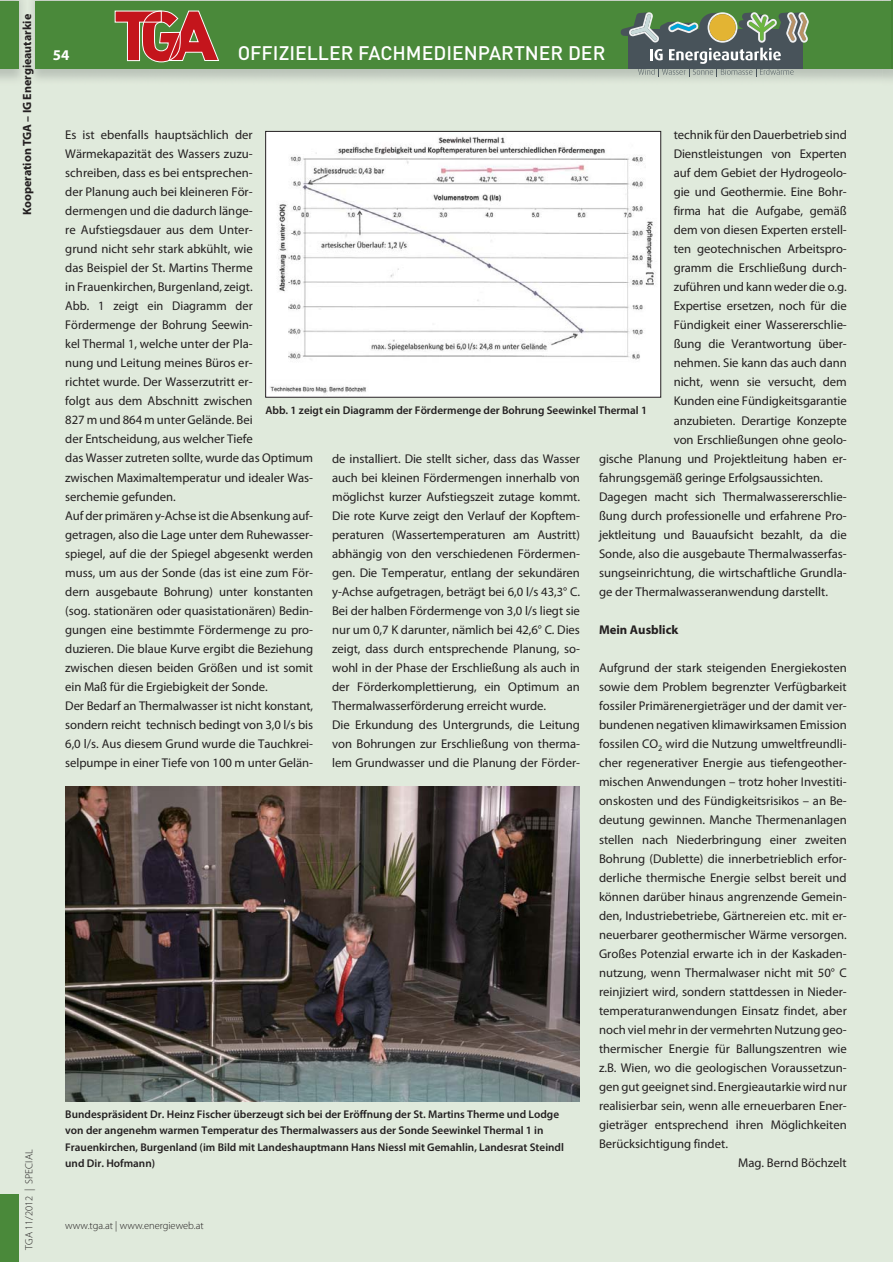
<style>
.page{position:relative;width:893px;height:1263px;background:#fff}
.page>*{position:absolute;margin:0;border:0;box-sizing:border-box;transform-origin:0 0}
.t1{font:500 19.35px "DIN";color:#fff}
.t2{font:700 15px "Myriad Pro";color:#fff}
.t3{font:12.75px/19px "Myriad Pro";letter-spacing:-.005em;color:#231f20}
.t4{font:700 12.75px "Myriad Pro";color:#231f20}
.t5{font:700 12px "Myriad Pro";color:#231f20}
.t6{font:600 11.25px/16.5px "Myriad Pro";color:#231f20}
.t7{font:300 10.5px "Myriad Pro";color:#231f20}
</style>
<div class="page">
<div style="left:0;top:1px;width:892px;height:1261px;background:#e0eadc"></div>
<img style="left:0;top:1px;width:882px;height:79px">
<div style="left:0;top:1px;width:19px;height:67px;background:#4a893a"></div>
<img style="left:27px;top:1px;width:1px;height:84px">
<img style="left:882px;top:68px;width:10px;height:12px">
<img style="left:891px;top:1px;width:1px;height:67px">
<div style="left:36px;top:1px;width:855px;height:67px;background:#4a893a"></div>
<svg style="left:620px;top:12px;width:188px;height:65px;background:#768575"></svg>
<div style="left:0;top:1194px;width:19px;height:68px;background:#4a893a"></div>
<svg style="left:115px;top:11px;width:104px;height:51px"></svg>
<img style="left:267px;top:133px;width:392px;height:262px">
<div style="left:265px;top:131px;width:396px;height:266px;border:1px solid #231f20"></div>
<img style="left:65px;top:787px;width:515px;height:314px">
<p class="t5" style="left:22px;top:215px;width:202px;rotate:-90deg">Kooperation TGA – IG Energieautarkie</p>
<p class="t7" style="left:23px;top:1250px;width:102px;rotate:-90deg">TGA 11/2012 | SPECIAL</p>
<p class="t2" style="left:53px;top:49px;width:18px">54</p>
<h1 class="t1" style="left:238px;top:46px;width:369px">OFFIZIELLER FACHMEDIENPARTNER DER</h1>
<p class="t3" style="left:65px;top:126px;width:249px">Es ist ebenfalls hauptsächlich der Wärmekapazität des Wassers zuzu-<br>schreiben, dass es bei entsprechen-<br>der Planung auch bei kleineren För&shy;dermengen und die dadurch länge-<br>re Aufstiegsdauer aus dem Unter-<br>grund nicht sehr stark abkühlt, wie<br>das Beispiel der St. Martins Therme<br>in Frauenkirchen, Burgenland, zeigt.<br>Abb. 1 zeigt ein Diagramm der Fördermenge der Bohrung Seewin-<br>kel Thermal 1, welche unter der Pla-<br>nung und Leitung meines Büros er-<br>richtet wurde. Der Wasserzutritt er-<br>folgt aus dem Abschnitt zwischen<br>827 m und 864 m unter Gelände. Bei<br>der Entscheidung, aus welcher Tiefe<br>das Wasser zutreten sollte, wurde das Optimum zwischen Maximaltemperatur und idealer Was&shy;serchemie gefunden.<br>Auf der primären y-Achse ist die Absenkung auf&shy;getragen, also die Lage unter dem Ruhewasser&shy;spiegel, auf die der Spiegel abgesenkt werden muss, um aus der Sonde (das ist eine zum För&shy;dern ausgebaute Bohrung) unter konstanten (sog. stationären oder quasistationären) Bedin&shy;gungen eine bestimmte Fördermenge zu pro&shy;duzieren. Die blaue Kurve ergibt die Beziehung zwischen diesen beiden Größen und ist somit ein Maß für die Ergiebigkeit der Sonde.<br>Der Bedarf an Thermalwasser ist nicht konstant, sondern reicht technisch bedingt von 3,0 l/s bis 6,0 l/s. Aus diesem Grund wurde die Tauchkrei&shy;selpumpe in einer Tiefe von 100 m unter Gelän-</p>
<p class="t3" style="left:673px;top:126px;width:175px">technik für den Dauerbetrieb sind</p>
<p class="t3" style="left:673px;top:145px;width:175px">Dienstleistungen von Experten</p>
<p class="t3" style="left:673px;top:164px;width:175px">auf dem Gebiet der Hydrogeolo-</p>
<p class="t3" style="left:673px;top:183px;width:175px">gie und Geothermie. Eine Bohr-</p>
<p class="t3" style="left:673px;top:202px;width:175px">firma hat die Aufgabe, gemäß</p>
<p class="t3" style="left:673px;top:221px;width:175px">dem von diesen Experten erstell-</p>
<p class="t3" style="left:673px;top:240px;width:175px">ten geotechnischen Arbeitspro-</p>
<p class="t3" style="left:673px;top:259px;width:175px">gramm die Erschließung durch-</p>
<p class="t3" style="left:673px;top:278px;width:175px">zuführen und kann weder die o.g.</p>
<p class="t3" style="left:673px;top:297px;width:175px">Expertise ersetzen, noch für die</p>
<p class="t3" style="left:673px;top:316px;width:175px">Fündigkeit einer Wassererschlie-</p>
<p class="t3" style="left:673px;top:335px;width:175px">ßung die Verantwortung über-</p>
<p class="t3" style="left:673px;top:354px;width:175px">nehmen. Sie kann das auch dann</p>
<p class="t3" style="left:673px;top:373px;width:175px">nicht, wenn sie versucht, dem</p>
<p class="t3" style="left:673px;top:392px;width:175px">Kunden eine Fündigkeitsgarantie</p>
<p class="t3" style="left:673px;top:412px;width:175px">anzubieten. Derartige Konzepte</p>
<p class="t3" style="left:673px;top:431px;width:175px">von Erschließungen ohne geolo-</p>
<p class="t3" style="left:599px;top:450px;width:249px">gische Planung und Projektleitung haben er-</p>
<p class="t3" style="left:599px;top:469px;width:225px">fahrungsgemäß geringe Erfolgsaussichten.</p>
<p class="t3" style="left:599px;top:488px;width:249px">Dagegen macht sich Thermalwassererschlie-</p>
<p class="t3" style="left:599px;top:507px;width:249px">ßung durch professionelle und erfahrene Pro-</p>
<p class="t3" style="left:599px;top:526px;width:249px">jektleitung und Bauaufsicht bezahlt, da die</p>
<p class="t3" style="left:599px;top:545px;width:249px">Sonde, also die ausgebaute Thermalwasserfas-</p>
<p class="t3" style="left:599px;top:564px;width:249px">sungseinrichtung, die wirtschaftliche Grundla-</p>
<p class="t3" style="left:599px;top:583px;width:230px">ge der Thermalwasseranwendung darstellt.</p>
<p class="t4" style="left:599px;top:625px;width:81px">Mein Ausblick</p>
<p class="t3" style="left:599px;top:659px;width:249px">Aufgrund der stark steigenden Energiekosten</p>
<p class="t3" style="left:599px;top:678px;width:249px">sowie dem Problem begrenzter Verfügbarkeit</p>
<p class="t3" style="left:599px;top:697px;width:249px">fossiler Primärenergieträger und der damit ver-</p>
<p class="t3" style="left:599px;top:716px;width:249px">bundenen negativen klimawirksamen Emission</p>
<p class="t3" style="left:599px;top:735px;width:249px">fossilen CO<sub>2</sub> wird die Nutzung umweltfreundli-</p>
<p class="t3" style="left:599px;top:754px;width:249px">cher regenerativer Energie aus tiefengeother-</p>
<p class="t3" style="left:599px;top:773px;width:249px">mischen Anwendungen – trotz hoher Investiti-</p>
<p class="t3" style="left:599px;top:792px;width:249px">onskosten und des Fündigkeitsrisikos – an Be-</p>
<p class="t3" style="left:599px;top:811px;width:249px">deutung gewinnen. Manche Thermenanlagen</p>
<p class="t3" style="left:599px;top:831px;width:249px">stellen nach Niederbringung einer zweiten</p>
<p class="t3" style="left:599px;top:850px;width:249px">Bohrung (Dublette) die innerbetrieblich erfor-</p>
<p class="t3" style="left:599px;top:869px;width:249px">derliche thermische Energie selbst bereit und</p>
<p class="t3" style="left:599px;top:888px;width:249px">können darüber hinaus angrenzende Gemein-</p>
<p class="t3" style="left:599px;top:907px;width:249px">den, Industriebetriebe, Gärtnereien etc. mit er-</p>
<p class="t3" style="left:599px;top:926px;width:249px">neuerbarer geothermischer Wärme versorgen.</p>
<p class="t3" style="left:599px;top:945px;width:249px">Großes Potenzial erwarte ich in der Kaskaden-</p>
<p class="t3" style="left:599px;top:964px;width:249px">nutzung, wenn Thermalwaser nicht mit 50° C</p>
<p class="t3" style="left:599px;top:983px;width:249px">reinjiziert wird, sondern stattdessen in Nieder-</p>
<p class="t3" style="left:599px;top:1002px;width:249px">temperaturanwendungen Einsatz findet, aber</p>
<p class="t3" style="left:599px;top:1021px;width:249px">noch viel mehr in der vermehrten Nutzung geo-</p>
<p class="t3" style="left:599px;top:1040px;width:249px">thermischer Energie für Ballungszentren wie</p>
<p class="t3" style="left:599px;top:1059px;width:249px">z.B. Wien, wo die geologischen Voraussetzun-</p>
<p class="t3" style="left:599px;top:1078px;width:249px">gen gut geeignet sind. Energieautarkie wird nur</p>
<p class="t3" style="left:599px;top:1097px;width:249px">realisierbar sein, wenn alle erneuerbaren Ener-</p>
<p class="t3" style="left:599px;top:1116px;width:249px">gieträger entsprechend ihren Möglichkeiten</p>
<p class="t3" style="left:599px;top:1135px;width:130px">Berücksichtigung findet.</p>
<p class="t3" style="left:738px;top:1154px;width:110px">Mag. Bernd Böchzelt</p>
<p class="t6" style="left:265px;top:403px;width:383px">Abb. 1 zeigt ein Diagramm der Förder menge der Bohrung Seewinkel Thermal 1</p>
<p class="t3" style="left:332px;top:450px;width:249px">de installiert. Die stellt sicher, dass das Wasser auch bei kleinen Fördermengen innerhalb von möglichst kurzer Aufstiegszeit zutage kommt.<br>Die rote Kurve zeigt den Verlauf der Kopftem&shy;peraturen (Wassertemperaturen am Austritt) abhängig von den verschiedenen Fördermen&shy;gen. Die Temperatur, entlang der sekundären y-Achse aufgetragen, beträgt bei 6,0 l/s 43,3° C.<br>Bei der halben Fördermenge von 3,0 l/s liegt sie nur um 0,7 K darunter, nämlich bei 42,6° C. Dies zeigt, dass durch entsprechende Planung, so&shy;wohl in der Phase der Erschließung als auch in der Förderkomplettierung, ein Optimum an Thermalwasserförderung erreicht wurde.<br>Die Erkundung des Untergrunds, die Leitung von Bohrungen zur Erschließung von therma&shy;lem Grundwasser und die Planung der Förder-</p>
<p class="t6" style="left:65px;top:1107px;width:500px">Bundespräsident Dr. Heinz Fischer überzeugt sich bei der Eröffnung der St. Martins Therme und Lodge von der angenehm warmen Temperatur des Thermalwassers aus der Sonde Seewinkel Thermal 1 in Frauenkirchen, Burgenland (im Bild mit Landeshauptmann Hans Niessl mit Gemahlin, Landesrat Steindl und Dir. Hofmann)</p>
<p class="t7" style="left:65px;top:1219px;width:140px">www.tga.at | www.energieweb.at</p>
</div>
